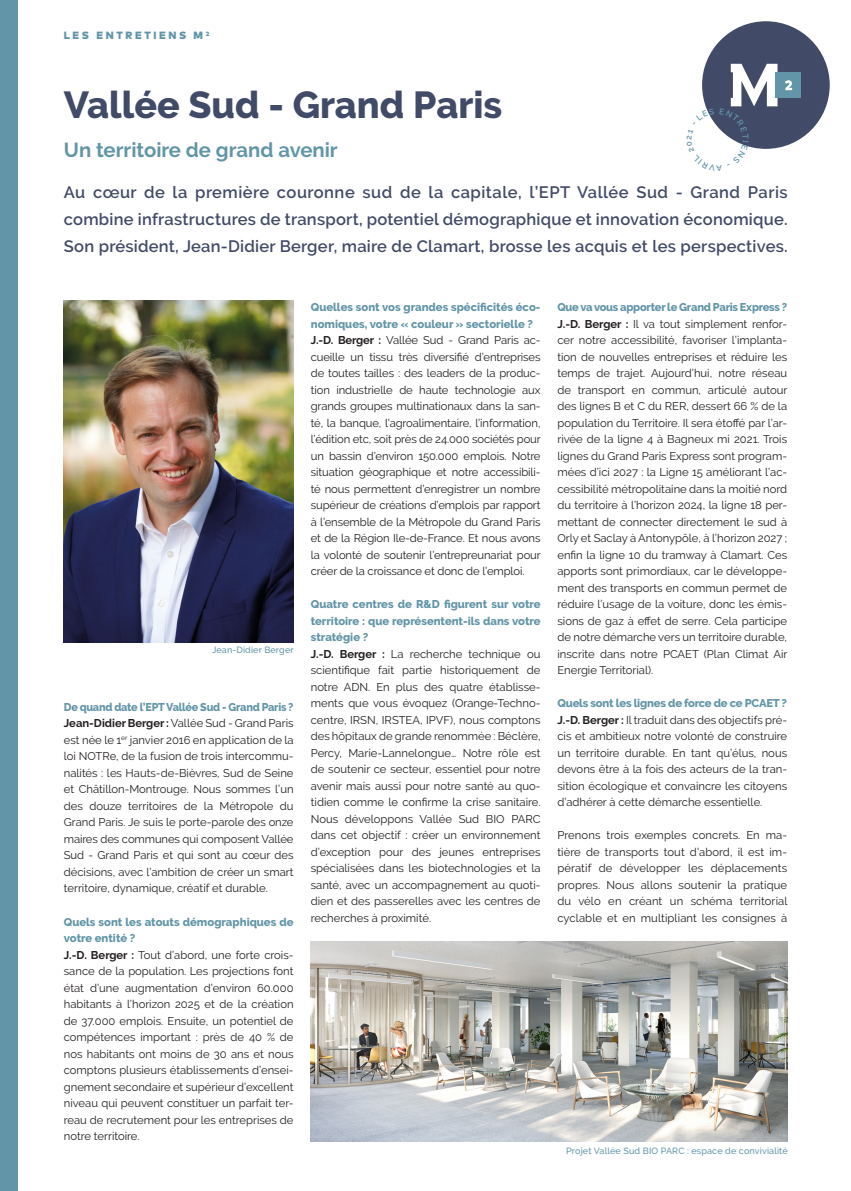
<style>
.page{position:relative;width:851px;height:1191px;background:#fff}
.page>*{position:absolute;margin:0;border:0;box-sizing:border-box;transform-origin:0 0}
.t1{font:800 37.5px "Raleway";color:#414a67}
.t2{font:700 20.25px "Raleway";color:#6295a8}
.t3{font:600 16.5px/27px "Raleway";letter-spacing:.015em;color:#414a67;text-align:justify}
.Réponses{font:11.25px/16.5px "Raleway";color:#231f20;text-align:justify}
.Réponse_bleue{font:800 11.25px/16.5px "Raleway";letter-spacing:-.015em;color:#6295a8;text-align:justify}
.Réponses-2{font:800 11.25px/16.5px "Raleway";color:#6295a8}
.Réponse_bleue-2{font:800 11.25px "Raleway";letter-spacing:-.015em;color:#6295a8;scale:.96 1}
.t4{font:900 10.5px "Mark Pro";letter-spacing:.25em;color:#6295a8}
.t5{font:500 9px "Raleway";letter-spacing:.015em;color:#6295a8}
.s1{font-weight:700}
</style>
<div class="page">
<div style="left:0;top:0;width:17px;height:1191px;background:#6295a8"></div>
<div style="left:702px;top:21px;width:127px;height:128px;background:#414a67;border-radius:50%"></div>
<div style="left:775px;top:72px;width:25px;height:26px;background:#6295a8"></div>
<svg style="left:785px;top:80px;width:7px;height:10px"></svg>
<img style="left:64px;top:300px;width:229px;height:342px">
<img style="left:310px;top:941px;width:477px;height:200px">
<svg style="left:702px;top:64px;width:75px;height:85px"></svg>
<p class="t4" style="left:64px;top:27px;width:147px">LES ENTRETIENS M <sup>2</sup></p>
<p class="t1" style="left:64px;top:83px;width:440px">Vallée Sud - Grand Paris</p>
<p class="t2" style="left:64px;top:139px;width:275px">Un territoire de grand avenir</p>
<p class="t3" style="left:64px;top:179px;width:725px">Au cœur de la première couronne sud de la capitale, l’EPT Vallée Sud - Grand Paris combine infrastructures de transport, potentiel démographique et innovation économique.<br>Son président, Jean-Didier Berger, maire de Clamart, brosse les acquis et les perspectives.</p>
<p class="t5" style="left:212px;top:645px;width:83px">Jean-Didier Berger</p>
<p class="Réponse_bleue-2" style="left:64px;top:700px;width:241px">De quand date l’EPT Vallée Sud - Grand Paris ?</p>
<p class="Réponses" style="left:64px;top:715px;width:231px"><span class="s1">Jean-Didier Berger :</span> Vallée Sud - Grand Paris est née le 1<sup>er</sup> janvier 2016 en application de la loi NOTRe, de la fusion de trois intercommu&shy;nalités : les Hauts-de-Bièvres, Sud de Seine et Châtillon-Montrouge. Nous sommes l’un des douze territoires de la Métropole du Grand Paris. Je suis le porte-parole des onze maires des communes qui composent Vallée Sud - Grand Paris et qui sont au cœur des décisions, avec l’ambition de créer un smart territoire, dynamique, créatif et durable.</p>
<p class="Réponse_bleue" style="left:64px;top:913px;width:231px">Quels sont les atouts démographiques de votre entité ?</p>
<p class="Réponses" style="left:64px;top:946px;width:231px"><span class="s1">J.-D. Berger :</span> Tout d’abord, une forte crois&shy;sance de la population. Les projections font état d’une augmentation d’environ 60.000 habitants à l’horizon 2025 et de la création de 37.000 emplois. Ensuite, un potentiel de compétences important : près de 40 % de nos habitants ont moins de 30 ans et nous comptons plusieurs établissements d’ensei&shy;gnement secondaire et supérieur d’excellent niveau qui peuvent constituer un parfait ter&shy;reau de recrutement pour les entreprises de notre territoire.</p>
<p class="Réponses-2" style="left:311px;top:299px;width:231px">Quelles sont vos grandes spécificités éco&shy;nomiques, votre « couleur » sectorielle ?</p>
<p class="Réponses" style="left:311px;top:332px;width:231px"><span class="s1">J.-D. Berger :</span> Vallée Sud - Grand Paris ac&shy;cueille un tissu très diversifié d’entreprises de toutes tailles : des leaders de la produc&shy;tion industrielle de haute technologie aux grands groupes multinationaux dans la san&shy;té, la banque, l’agroalimentaire, l’information, l’édition etc, soit près de 24.000 sociétés pour un bassin d’environ 150.000 emplois. Notre situation géographique et notre accessibili&shy;té nous permettent d’enregistrer un nombre supérieur de créations d’emplois par rapport à l’ensemble de la Métropole du Grand Paris et de la Région Ile-de-France. Et nous avons la volonté de soutenir l’entrepreunariat pour créer de la croissance et donc de l’emploi.</p>
<p class="Réponse_bleue" style="left:311px;top:596px;width:231px">Quatre centres de R&amp;D figurent sur votre territoire : que représentent-ils dans votre stratégie ?</p>
<p class="Réponses" style="left:311px;top:645px;width:231px"><span class="s1">J.-D. Berger :</span> La recherche technique ou scientifique fait partie historiquement de notre ADN. En plus des quatre établisse&shy;ments que vous évoquez (Orange-Techno&shy;centre, IRSN, IRSTEA, IPVF), nous comptons des hôpitaux de grande renommée : Béclère, Percy, Marie-Lannelongue… Notre rôle est de soutenir ce secteur, essentiel pour notre avenir mais aussi pour notre santé au quo&shy;tidien comme le confirme la crise sanitaire.<br>Nous développons Vallée Sud BIO PARC dans cet objectif : créer un environnement d’exception pour des jeunes entreprises spécialisées dans les biotechnologies et la santé, avec un accompagnement au quoti&shy;dien et des passerelles avec les centres de recherches à proximité.</p>
<p class="Réponse_bleue" style="left:557px;top:299px;width:231px">Que va vous apporter le Grand Paris Express ?</p>
<p class="Réponses" style="left:557px;top:315px;width:231px"><span class="s1">J.-D. Berger :</span> Il va tout simplement renfor&shy;cer notre accessibilité, favoriser l’implanta&shy;tion de nouvelles entreprises et réduire les temps de trajet. Aujourd’hui, notre réseau de transport en commun, articulé autour des lignes B et C du RER, dessert 66 % de la population du Territoire. Il sera étoffé par l’ar&shy;rivée de la ligne 4 à Bagneux mi 2021. Trois lignes du Grand Paris Express sont program&shy;mées d’ici 2027 : la Ligne 15 améliorant l’ac&shy;cessibilité métropolitaine dans la moitié nord du territoire à l’horizon 2024, la ligne 18 per&shy;mettant de connecter directement le sud à Orly et Saclay à Antonypôle, à l’horizon 2027 ; enfin la ligne 10 du tramway à Clamart. Ces apports sont primordiaux, car le développe&shy;ment des transports en commun permet de réduire l’usage de la voiture, donc les émis&shy;sions de gaz à effet de serre. Cela participe de notre démarche vers un territoire durable, inscrite dans notre PCAET (Plan Climat Air Energie Territorial).</p>
<p class="Réponse_bleue" style="left:557px;top:695px;width:231px">Quels sont les lignes de force de ce PCAET ?</p>
<p class="Réponses" style="left:557px;top:711px;width:231px"><span class="s1">J.-D. Berger :</span> Il traduit dans des objectifs pré&shy;cis et ambitieux notre volonté de construire un territoire durable. En tant qu’élus, nous devons être à la fois des acteurs de la tran&shy;sition écologique et convaincre les citoyens d’adhérer à cette démarche essentielle.</p>
<p class="Réponses" style="left:557px;top:827px;width:231px">Prenons trois exemples concrets. En ma&shy;tière de transports tout d’abord, il est im&shy;pératif de développer les déplacements propres. Nous allons soutenir la pratique du vélo en créant un schéma territorial cyclable et en multipliant les consignes à</p>
<p class="t5" style="left:566px;top:1145px;width:223px">Projet Vallée Sud BIO PARC : espace de convivialité</p>
</div>
